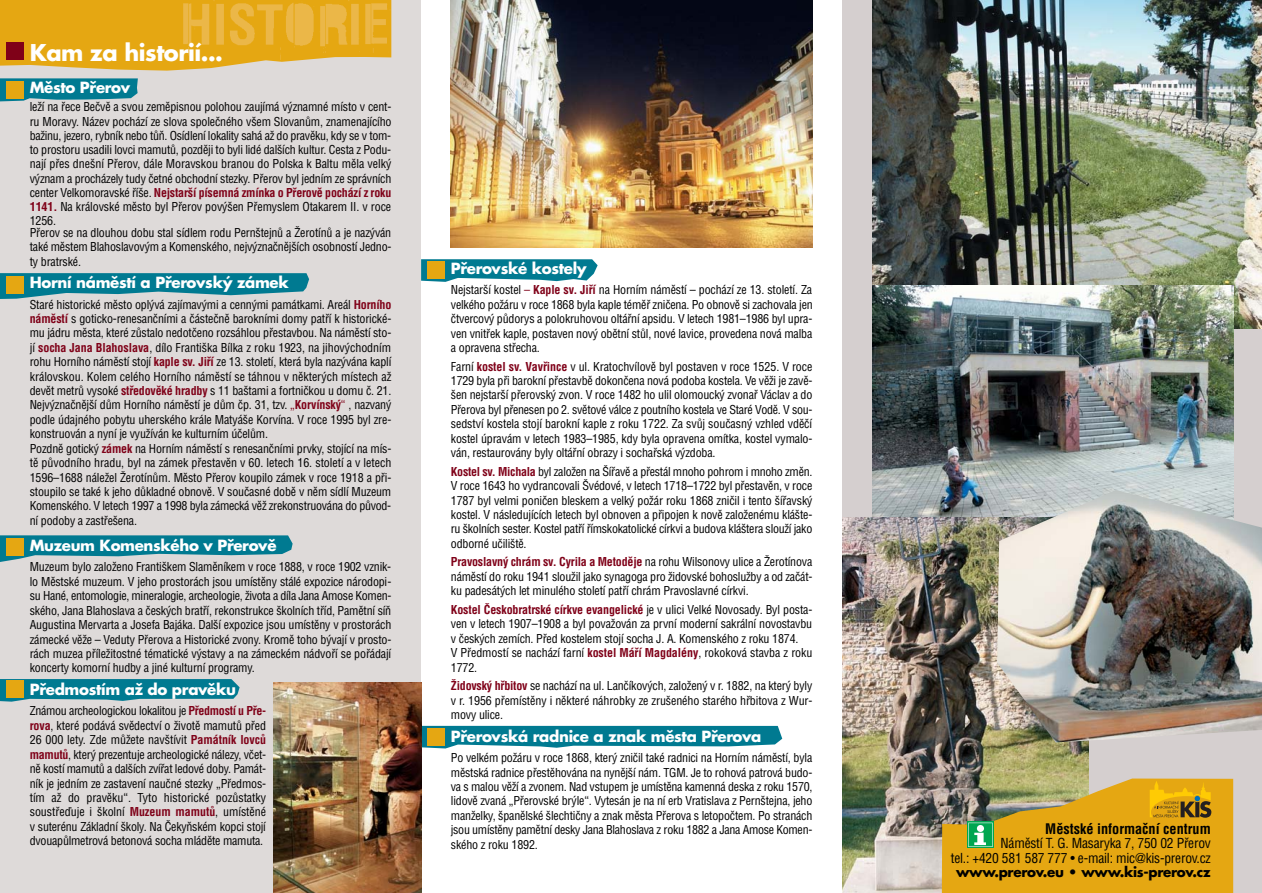
<style>
.page{position:relative;width:1262px;height:893px;background:#fff}
.page>*{position:absolute;margin:0;border:0;box-sizing:border-box;transform-origin:0 0}
.t1{font:700 22.5px "Futura CE";letter-spacing:-.02em;color:#fff}
.t2{font:700 15px "Futura CE";letter-spacing:-.02em;color:#fff}
.t3{font:700 14.25px "Helvetica Condensed CE";color:#000}
.t4{font:13.5px/14.2px "Helvetica Condensed CE";letter-spacing:-.015em;color:#000;text-align:right}
.t5{font:700 13.5px "Futura CE";letter-spacing:-.02em;color:#000}
.t6{font:12px/14.4px "Helvetica Condensed CE";letter-spacing:-.015em;color:#000;text-align:justify}
.s1{font-weight:700;color:#7f0118}
.s2{color:#7f0118}
</style>
<div class="page">
<div style="left:842px;top:0;width:419px;height:892px;background:#d5cfcf"></div>
<div style="left:0;top:0;width:421px;height:892px;background:#dedad9"></div>
<img style="left:451px;top:0;width:361px;height:248px">
<img style="left:872px;top:0;width:389px;height:329px">
<img style="left:872px;top:285px;width:361px;height:232px">
<img style="left:842px;top:517px;width:246px;height:375px">
<img style="left:997px;top:490px;width:264px;height:252px">
<svg style="left:0;top:78px;width:138px;height:24px;background:#289"></svg>
<div style="left:6px;top:81px;width:17px;height:17px;background:#e5a712"></div>
<svg style="left:0;top:679px;width:240px;height:22px;background:#168396"></svg>
<div style="left:6px;top:680px;width:17px;height:17px;background:#e5a712"></div>
<svg style="left:421px;top:725px;width:361px;height:23px;background:#228b9f"></svg>
<div style="left:427px;top:728px;width:17px;height:17px;background:#e5a712"></div>
<svg style="left:421px;top:259px;width:176px;height:23px;background:#258c9e"></svg>
<div style="left:427px;top:262px;width:17px;height:17px;background:#e5a712"></div>
<svg style="left:0;top:273px;width:309px;height:26px"></svg>
<div style="left:6px;top:276px;width:17px;height:17px;background:#e5a712"></div>
<svg style="left:0;top:535px;width:293px;height:27px"></svg>
<div style="left:6px;top:538px;width:17px;height:17px;background:#e5a712"></div>
<div style="left:0;top:0;width:181px;height:71px;background:#e5a712"></div>
<img style="left:181px;top:0;width:210px;height:70px">
<img style="left:274px;top:682px;width:147px;height:210px">
<div style="left:6px;top:43px;width:17px;height:17px;background:#7f0118"></div>
<svg style="left:941px;top:778px;width:292px;height:114px;background:#d0a227"></svg>
<h1 class="t1" style="left:30px;top:42px;width:195px">Kam za historií...</h1>
<p class="t2" style="left:30px;top:80px;width:102px">Město Přerov</p>
<p class="t6" style="left:30px;top:100px;width:363px">leÏí na fiece Beãvû a svou zemûpisnou polohou zaujímá v˘znamné místo v cent&shy;ru Moravy. Název pochází ze slova spoleãného v‰em SlovanÛm, znamenajícího baÏinu, jezero, rybník nebo tÛÀ. Osídlení lokality sahá aÏ do pravûku, kdy se v tom&shy;to prostoru usadili lovci mamutÛ, pozdûji to byli lidé dal‰ích kultur. Cesta z Podu&shy;nají pfies dne‰ní Pfierov, dále Moravskou branou do Polska k Baltu mûla velk˘ v˘znam a procházely tudy ãetné obchodní stezky. Pfierov byl jedním ze správních center Velkomoravské fií‰e. <span class="s1">Nejstar‰í písemná zmínka o Pfierovû pochází z roku 1141.</span> Na královské mûsto byl Pfierov pov˘‰en Pfiemyslem Otakarem II. v roce 1256.</p>
<p class="t6" style="left:30px;top:226px;width:363px">Pfierov se na dlouhou dobu stal sídlem rodu Pern‰tejnÛ a ÎerotínÛ a je naz˘ván také mûstem Blahoslavov˘m a Komenského, nejv˘znaãnûj‰ích osobností Jedno&shy;ty bratrské.</p>
<p class="t2" style="left:30px;top:276px;width:260px">Horní náměstí a Přerovský zámek</p>
<p class="t6" style="left:30px;top:298px;width:363px;text-align:left">Staré historické mûsto opl˘vá zajímav˘mi a cenn˘mi památkami. Areál <span class="s1">Horního námûstí</span> s goticko-renesanãními a ãásteãnû barokními domy patfií k historické&shy;mu jádru mûsta, které zÛstalo nedotãeno rozsáhlou pfiestavbou. Na námûstí sto&shy;jí <span class="s1">socha Jana Blahoslava</span>, dílo Franti‰ka Bílka z roku 1923, na jihov˘chodním rohu Horního námûstí stojí <span class="s1">kaple sv. Jifií</span> ze 13. století, která byla naz˘vána kaplí královskou. Kolem celého Horního námûstí se táhnou v nûkter˘ch místech aÏ devût metrÛ vysoké <span class="s1">stfiedovûké hradby</span> s 11 ba‰tami a fortniãkou u domu ã. 21.<br>Nejv˘znaãnûj‰í dÛm Horního námûstí je dÛm ãp. 31, tzv. <span class="s2">„</span><span class="s1">Korvínsk˘</span><span class="s2">“</span> , nazvan˘ podle údajného pobytu uherského krále Matyá‰e Korvína. V roce 1995 byl zre&shy;konstruován a nyní je vyuÏíván ke kulturním úãelÛm.<br>Pozdnû gotick˘ <span class="s1">zámek</span> na Horním námûstí s renesanãními prvky, stojící na mís&shy;tû pÛvodního hradu, byl na zámek pfiestavûn v 60. letech 16. století a v letech 1596–1688 náleÏel ÎerotínÛm. Mûsto Pfierov koupilo zámek v roce 1918 a pfii&shy;stoupilo se také k jeho dÛkladné obnovû. V souãasné dobû v nûm sídlí Muzeum Komenského. V letech 1997 a 1998 byla zámecká vûÏ zrekonstruována do pÛvod&shy;ní podoby a zastfie‰ena.</p>
<p class="t2" style="left:30px;top:538px;width:248px">Muzeum Komenského v Přerově</p>
<p class="t6" style="left:30px;top:560px;width:363px">Muzeum bylo zaloÏeno Franti‰kem Slamûníkem v roce 1888, v roce 1902 vznik&shy;lo Mûstské muzeum. V jeho prostorách jsou umístûny stálé expozice národopi&shy;su Hané, entomologie, mineralogie, archeologie, Ïivota a díla Jana Amose Komen&shy;ského, Jana Blahoslava a ãesk˘ch bratfií, rekonstrukce ‰kolních tfiíd, Pamûtní síÀ Augustina Mervarta a Josefa Bajáka. Dal‰í expozice jsou umístûny v prostorách zámecké vûÏe – Veduty Pfierova a Historické zvony. Kromû toho b˘vají v prosto&shy;rách muzea pfiíleÏitostné tématické v˘stavy a na zámeckém nádvofií se pofiádají koncerty komorní hudby a jiné kulturní programy.</p>
<p class="t2" style="left:30px;top:682px;width:208px">Předmostím až do pravěku</p>
<p class="t6" style="left:30px;top:704px;width:238px">Známou archeologickou lokalitou je <span class="s1">Pfiedmostí u Pfie&shy;rova</span>, které podává svûdectví o Ïivotû mamutÛ pfied 26 000 lety. Zde mÛÏete nav‰tívit <span class="s1">Památník lovcÛ mamutÛ</span>, kter˘ prezentuje archeologické nálezy, vãet&shy;nû kostí mamutÛ a dal‰ích zvífiat ledové doby. Památ&shy;ník je jedním ze zastavení nauãné stezky „Pfiedmos&shy;tím aÏ do pravûku“. Tyto historické pozÛstatky soustfieìuje i ‰kolní <span class="s1">Muzeum mamutÛ</span>, umístûné v suterénu Základní ‰koly. Na âekyÀském kopci stojí dvouapÛlmetrová betonová socha mládûte mamuta.</p>
<p class="t2" style="left:451px;top:261px;width:137px">Přerovské kostely</p>
<p class="t6" style="left:451px;top:283px;width:363px">Nejstar‰í kostel <span class="s2">–</span> <span class="s1">Kaple sv. Jifií</span> na Horním námûstí – pochází ze 13. století. Za velkého poÏáru v roce 1868 byla kaple témûfi zniãena. Po obnovû si zachovala jen ãtvercov˘ pÛdorys a polokruhovou oltáfiní apsidu. V letech 1981–1986 byl upra&shy;ven vnitfiek kaple, postaven nov˘ obûtní stÛl, nové lavice, provedena nová malba a opravena stfiecha.</p>
<p class="t6" style="left:451px;top:360px;width:363px">Farní <span class="s1">kostel sv. Vavfiince</span> v ul. Kratochvílovû byl postaven v roce 1525. V roce 1729 byla pfii barokní pfiestavbû dokonãena nová podoba kostela. Ve vûÏi je zavû-‰en nejstar‰í pfierovsk˘ zvon. V roce 1482 ho ulil olomouck˘ zvonafi Václav a do Pfierova byl pfienesen po 2. svûtové válce z poutního kostela ve Staré Vodû. V sou&shy;sedství kostela stojí barokní kaple z roku 1722. Za svÛj souãasn˘ vzhled vdûãí kostel úpravám v letech 1983–1985, kdy byla opravena omítka, kostel vymalo&shy;ván, restaurovány byly oltáfiní obrazy i sochafiská v˘zdoba.</p>
<p class="t6" style="left:451px;top:465px;width:363px"><span class="s1">Kostel sv. Michala</span> byl zaloÏen na ·ífiavû a pfiestál mnoho pohrom i mnoho zmûn.<br>V roce 1643 ho vydrancovali ·védové, v letech 1718–1722 byl pfiestavûn, v roce 1787 byl velmi poniãen bleskem a velk˘ poÏár roku 1868 zniãil i tento ‰ífiavsk˘ kostel. V následujících letech byl obnoven a pfiipojen k novû zaloÏenému klá‰te&shy;ru ‰kolních sester. Kostel patfií fiímskokatolické církvi a budova klá‰tera slouÏí jako odborné uãili‰tû.</p>
<p class="t6" style="left:451px;top:555px;width:363px"><span class="s1">Pravoslavn˘ chrám sv. Cyrila a Metodûje</span> na rohu Wilsonovy ulice a Îerotínova námûstí do roku 1941 slouÏil jako synagoga pro Ïidovské bohosluÏby a od zaãát&shy;ku padesát˘ch let minulého století patfií chrám Pravoslavné církvi.</p>
<p class="t6" style="left:451px;top:603px;width:363px;text-align:left"><span class="s1">Kostel âeskobratrské církve evangelické</span> je v ulici Velké Novosady. Byl posta&shy;ven v letech 1907–1908 a byl povaÏován za první moderní sakrální novostavbu v ãesk˘ch zemích. Pfied kostelem stojí socha J. A. Komenského z roku 1874.<br>V Pfiedmostí se nachází farní <span class="s1">kostel Máfií Magdalény</span>, rokoková stavba z roku 1772.</p>
<p class="t6" style="left:451px;top:679px;width:363px"><span class="s1">Îidovsk˘ hfibitov</span> se nachází na ul. Lanãíkov˘ch, zaloÏen˘ v r. 1882, na kter˘ byly v r. 1956 pfiemístûny i nûkteré náhrobky ze zru‰eného starého hfibitova z Wur&shy;movy ulice.</p>
<p class="t2" style="left:451px;top:729px;width:312px">Přerovská radnice a znak města Přerova</p>
<p class="t6" style="left:451px;top:751px;width:363px">Po velkém poÏáru v roce 1868, kter˘ zniãil také radnici na Horním námûstí, byla mûstská radnice pfiestûhována na nynûj‰í nám. TGM. Je to rohová patrová budo&shy;va s malou vûÏí a zvonem. Nad vstupem je umístûna kamenná deska z roku 1570, lidovû zvaná „Pfierovské br˘le“. Vytesán je na ní erb Vratislava z Pern‰tejna, jeho manÏelky, ‰panûlské ‰lechtiãny a znak mûsta Pfierova s letopoãtem. Po stranách jsou umístûny pamûtní desky Jana Blahoslava z roku 1882 a Jana Amose Komen&shy;ského z roku 1892.</p>
<p class="t3" style="left:1045px;top:822px;width:167px">Mûstské informaãní centrum</p>
<p class="t4" style="left:950px;top:837px;width:262px">Námûstí T. G. Masaryka 7, 750 02 Pfierov<br>tel.: +420 581 587 777 • e-mail: mic@kis-prerov.cz</p>
<p class="t5" style="left:956px;top:865px;width:256px">www.prerov.eu • www.kis-prerov.cz</p>
</div>
